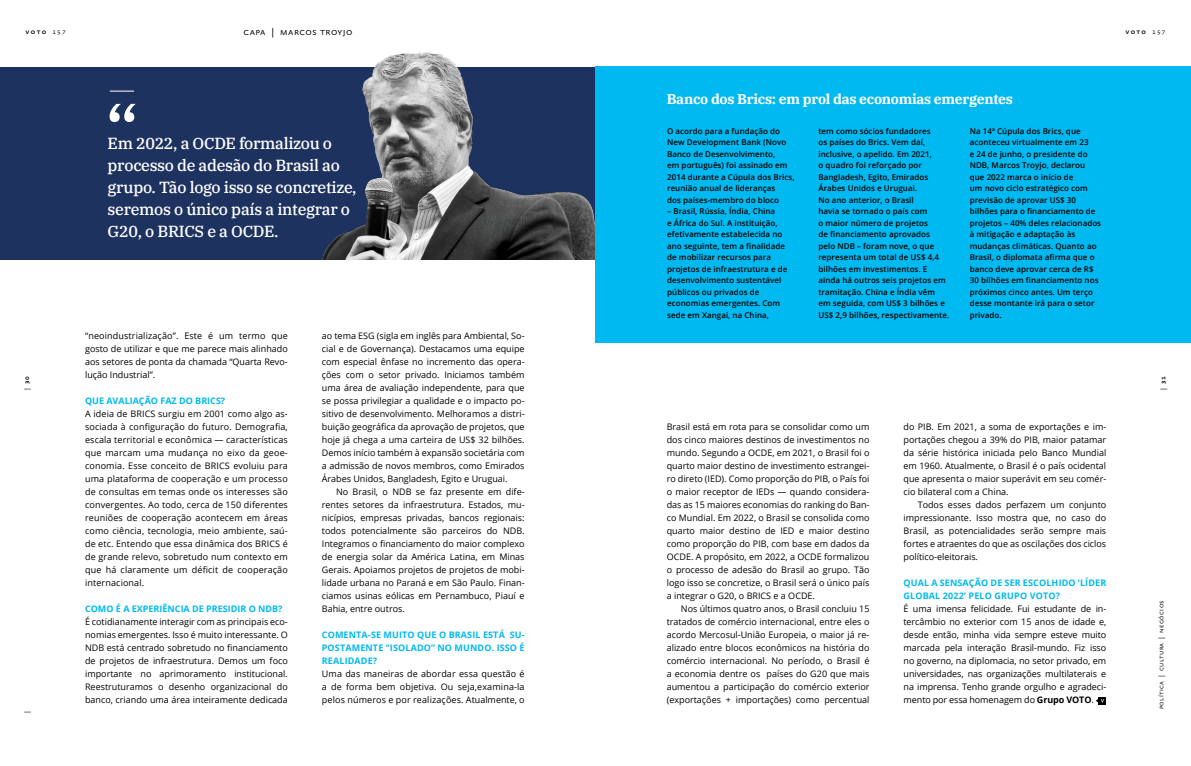
<style>
.page{position:relative;width:1191px;height:766px;background:#fff}
.page>*{position:absolute;margin:0;border:0;box-sizing:border-box;transform-origin:0 0}
.t1{font:500 67.5px "IBM Plex Serif";color:#fff}
.t2{font:500 16px/22px "IBM Plex Serif";letter-spacing:-.02em;color:#fff}
.t3{font:700 14px "IBM Plex Serif";letter-spacing:-.02em;color:#fff}
.t4{font:10px "Absara Sans TF Light SC";letter-spacing:.04em;color:#000}
.t5{font:9px/13px "Open Sans";color:#000;text-align:justify}
.t6{font:700 9px/13px "Open Sans";letter-spacing:.015em;color:#00b9f1}
.t7{font:600 8px/11.5px "Open Sans";letter-spacing:.005em;color:#000}
.t8{font:7px "Absara Sans TF Light SC";letter-spacing:.04em;color:#000}
.t9{font:7px "Absara Sans TF Medium SC";letter-spacing:.19em;color:#000}
.s1{font-family:"Absara Sans TF Light SC"}
.s2{font-weight:700}
</style>
<div class="page">
<div style="left:1098px;top:696px;width:8px;height:8px;background:#000"></div>
<svg style="left:1096px;top:699px;width:8px;height:4px"></svg>
<div style="left:0;top:67px;width:605px;height:192px;background:#1e325f"></div>
<svg style="left:110px;top:91px;width:24px;height:1px"></svg>
<img style="left:322px;top:52px;width:273px;height:207px">
<div style="left:595px;top:66px;width:596px;height:277px;background:#00b9f1"></div>
<p class="t4" style="left:243px;top:27px;width:111px">capa | marcos troyjo</p>
<p class="t9" style="left:25px;top:28px;width:42px">voto <span class="s1">157</span></p>
<p class="t9" style="left:1125px;top:28px;width:42px">voto <span class="s1">157</span></p>
<h1 class="t1" style="left:105px;top:78px;width:35px">“</h1>
<h2 class="t2" style="left:108px;top:131px;width:250px">Em 2022, a OCDE formalizou o processo de adesão do Brasil ao grupo. Tão logo isso se concretize, seremos o único país a integrar o<br>G20, o BRICS e a OCDE.</h2>
<h3 class="t3" style="left:666px;top:87px;width:348px">Banco dos Brics: em prol das economias emergentes</h3>
<p class="t7" style="left:667px;top:125px;width:129px">O acordo para a fundação do<br>New Development Bank (Novo<br>Banco de Desenvolvimento,<br>em português) foi assinado em<br>2014 durante a Cúpula dos Brics, reunião anual de lideranças<br>dos países-membro do bloco</p>
<p class="t7" style="left:667px;top:205px;width:122px">– Brasil, Rússia, Índia, China<br>e África do Sul. A instituição, efetivamente estabelecida no ano seguinte, tem a finalidade de mobilizar recursos para projetos de infraestrutura e de desenvolvimento sustentável públicos ou privados de economias emergentes. Com sede em Xangai, na China,</p>
<p class="t7" style="left:818px;top:125px;width:132px">tem como sócios fundadores<br>os países do Brics. Vem daí, inclusive, o apelido. Em 2021,<br>o quadro foi reforçado por<br>Bangladesh, Egito, Emirados<br>Árabes Unidos e Uruguai.<br>No ano anterior, o Brasil<br>havia se tornado o país com<br>o maior número de projetos<br>de financiamento aprovados<br>pelo NDB – foram nove, o que representa um total de US$ 4,4 bilhões em investimentos. E ainda há outros seis projetos em tramitação. China e Índia vêm em seguida, com US$ 3 bilhões e<br>US$ 2,9 bilhões, respectivamente.</p>
<p class="t7" style="left:969px;top:125px;width:133px">Na 14ª Cúpula dos Brics, que aconteceu virtualmente em 23<br>e 24 de junho, o presidente do<br>NDB, Marcos Troyjo, declarou que 2022 marca o início de<br>um novo ciclo estratégico com previsão de aprovar US$ 30 bilhões para o financiamento de projetos – 40% deles relacionados à mitigação e adaptação às mudanças climáticas. Quanto ao<br>Brasil, o diplomata afirma que o banco deve aprovar cerca de R$<br>30 bilhões em financiamento nos próximos cinco antes. Um terço desse montante irá para o setor privado.</p>
<p class="t5" style="left:322px;top:328px;width:204px">ao tema ESG (sigla em inglês para Ambiental, So&shy;cial e de Governança). Destacamos uma equipe com especial ênfase no incremento das opera&shy;ções com o setor privado. Iniciamos também uma área de avaliação independente, para que se possa privilegiar a qualidade e o impacto po&shy;sitivo de desenvolvimento. Melhoramos a distri&shy;buição geográfica da aprovação de projetos, que hoje já chega a uma carteira de US$ 32 bilhões.<br>Demos início também à expansão societária com a admissão de novos membros, como Emirados Árabes Unidos, Bangladesh, Egito e Uruguai.</p>
<p class="t5" style="left:322px;top:484px;width:204px;text-indent:14px">No Brasil, o NDB se faz presente em dife&shy;rentes setores da infraestrutura. Estados, mu&shy;nicípios, empresas privadas, bancos regionais: todos potencialmente são parceiros do NDB.<br>Integramos o financiamento do maior complexo de energia solar da América Latina, em Minas Gerais. Apoiamos projetos de projetos de mobi&shy;lidade urbana no Paraná e em São Paulo. Finan&shy;ciamos usinas eólicas em Pernambuco, Piauí e Bahia, entre outros.</p>
<p class="t6" style="left:322px;top:627px;width:204px;text-align:justify">COMENTA-SE MUITO QUE O BRASIL ESTÁ SU-POSTAMENTE “ISOLADO” NO MUNDO. ISSO É REALIDADE?</p>
<p class="t5" style="left:322px;top:666px;width:204px">Uma das maneiras de abordar essa questão é a de forma bem objetiva. Ou seja,examina-la pelos números e por realizações. Atualmente, o</p>
<p class="t5" style="left:85px;top:329px;width:204px">“neoindustrialização”. Este é um termo que gosto de utilizar e que me parece mais alinhado aos setores de ponta da chamada “Quarta Revo&shy;lução Industrial”.</p>
<p class="t6" style="left:85px;top:394px;width:142px">QUE AVALIAÇÃO FAZ DO BRICS?</p>
<p class="t5" style="left:85px;top:407px;width:204px">A ideia de BRICS surgiu em 2001 como algo as&shy;sociada à configuração do futuro. Demografia, escala territorial e econômica — características que marcam uma mudança no eixo da geoe&shy;conomia. Esse conceito de BRICS evoluiu para uma plataforma de cooperação e um processo de consultas em temas onde os interesses são convergentes. Ao todo, cerca de 150 diferentes reuniões de cooperação acontecem em áreas como ciência, tecnologia, meio ambiente, saú&shy;de etc. Entendo que essa dinâmica dos BRICS é de grande relevo, sobretudo num contexto em que há claramente um déficit de cooperação internacional.</p>
<p class="t6" style="left:85px;top:601px;width:199px">COMO É A EXPERIÊNCIA DE PRESIDIR O NDB?</p>
<p class="t5" style="left:85px;top:614px;width:204px">É cotidianamente interagir com as principais eco&shy;nomias emergentes. Isso é muito interessante. O NDB está centrado sobretudo no financiamento de projetos de infraestrutura. Demos um foco importante no aprimoramento institucional.<br>Reestruturamos o desenho organizacional do banco, criando uma área inteiramente dedicada</p>
<p class="t9" style="left:23px;top:389px;width:15px;rotate:-90deg"><span class="s1">|</span> 30</p>
<p class="t9" style="left:1159px;top:389px;width:15px;rotate:-90deg"><span class="s1">|</span> 31</p>
<p class="t5" style="left:903px;top:420px;width:204px">do PIB. Em 2021, a soma de exportações e im&shy;portações chegou a 39% do PIB, maior patamar da série histórica iniciada pelo Banco Mundial em 1960. Atualmente, o Brasil é o país ocidental que apresenta o maior superávit em seu comér&shy;cio bilateral com a China.</p>
<p class="t5" style="left:903px;top:498px;width:204px;text-indent:14px">Todos esses dados perfazem um conjunto impressionante. Isso mostra que, no caso do Brasil, as potencialidades serão sempre mais fortes e atraentes do que as oscilações dos ciclos político-eleitorais.</p>
<p class="t6" style="left:903px;top:576px;width:204px">QUAL A SENSAÇÃO DE SER ESCOLHIDO ‘LÍDER<br>GLOBAL 2022’ PELO GRUPO VOTO?</p>
<p class="t5" style="left:903px;top:602px;width:204px">É uma imensa felicidade. Fui estudante de in&shy;tercâmbio no exterior com 15 anos de idade e, desde então, minha vida sempre esteve muito marcada pela interação Brasil-mundo. Fiz isso no governo, na diplomacia, no setor privado, em universidades, nas organizações multilaterais e na imprensa. Tenho grande orgulho e agradeci&shy;mento por essa homenagem do <span class="s2">Grupo VOTO</span>.</p>
<p class="t5" style="left:666px;top:420px;width:204px">Brasil está em rota para se consolidar como um dos cinco maiores destinos de investimentos no mundo. Segundo a OCDE, em 2021, o Brasil foi o quarto maior destino de investimento estrangei&shy;ro direto (IED). Como proporção do PIB, o País foi o maior receptor de IEDs — quando considera&shy;das as 15 maiores economias do ranking do Ban&shy;co Mundial. Em 2022, o Brasil se consolida como quarto maior destino de IED e maior destino como proporção do PIB, com base em dados da OCDE. A propósito, em 2022, a OCDE formalizou o processo de adesão do Brasil ao grupo. Tão logo isso se concretize, o Brasil será o único país a integrar o G20, o BRICS e a OCDE.</p>
<p class="t5" style="left:666px;top:602px;width:204px;text-indent:14px">Nos últimos quatro anos, o Brasil concluiu 15 tratados de comércio internacional, entre eles o acordo Mercosul-União Europeia, o maior já re&shy;alizado entre blocos econômicos na história do comércio internacional. No período, o Brasil é a economia dentre os países do G20 que mais aumentou a participação do comércio exterior (exportações + importações) como percentual</p>
<p class="t8" style="left:1157px;top:709px;width:110px;rotate:-90deg">política | cultura | negócios</p>
<p class="t8" style="left:23px;top:713px;width:3px;rotate:-90deg">|</p>
</div>
